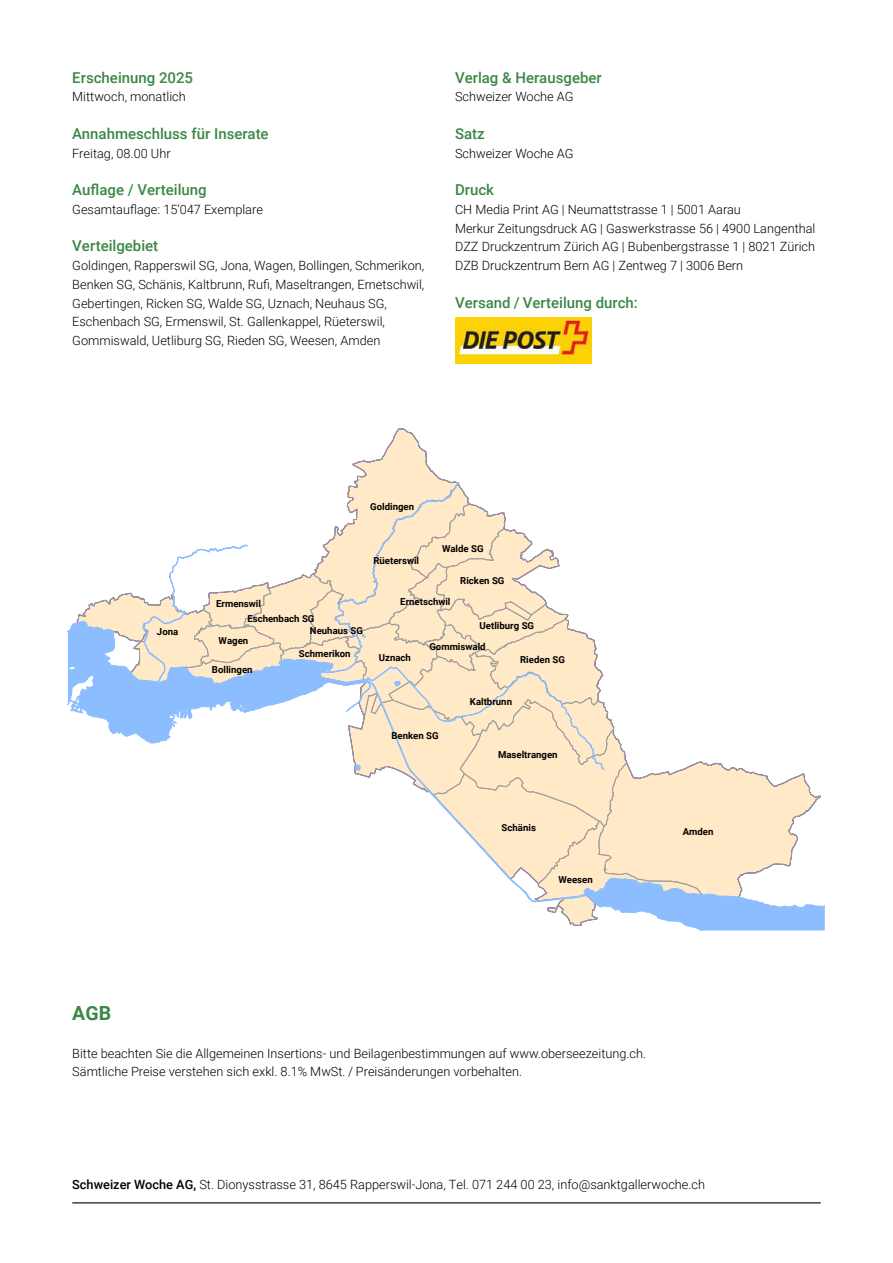
<style>
.page{position:relative;width:893px;height:1263px;background:#fff}
.page>*{position:absolute;margin:0;border:0;box-sizing:border-box;transform-origin:0 0}
.t1{font:700 19.5px "Roboto";color:#3c8747}
.t2{font:500 15px "Roboto";color:#3c8747}
.t3{font:300 12.75px/18.8px "Roboto";color:#000}
.t4{font:700 9.6px/20.5px "Roboto";color:#000}
.s1{font-weight:500}
</style>
<div class="page">
<hr style="left:72px;top:1202px;width:749px;height:1px;background:#000">
<img style="left:455px;top:317px;width:137px;height:47px">
<svg style="left:68px;top:428px;width:757px;height:502px"></svg>
<p class="t2" style="left:72px;top:67px;width:122px">Erscheinung 2025</p>
<p class="t3" style="left:72px;top:87px;width:115px">Mittwoch, monatlich</p>
<p class="t2" style="left:72px;top:123px;width:198px">Annahmeschluss für Inserate</p>
<p class="t3" style="left:72px;top:143px;width:100px">Freitag, 08.00 Uhr</p>
<p class="t2" style="left:72px;top:179px;width:136px">Auflage / Verteilung</p>
<p class="t3" style="left:72px;top:199px;width:192px">Gesamtauflage: 15‘047 Exemplare</p>
<p class="t2" style="left:72px;top:235px;width:87px">Verteilgebiet</p>
<p class="t3" style="left:72px;top:256px;width:354px">Goldingen, Rapperswil SG, Jona, Wagen, Bollingen, Schmerikon, Benken SG, Schänis, Kaltbrunn, Rufi, Maseltrangen, Ernetschwil, Gebertingen, Ricken SG, Walde SG, Uznach, Neuhaus SG, Eschenbach SG, Ermenswil, St. Gallenkappel, Rüeterswil, Gommiswald, Uetliburg SG, Rieden SG, Weesen, Amden</p>
<p class="t2" style="left:455px;top:67px;width:148px">Verlag &amp; Herausgeber</p>
<p class="t3" style="left:455px;top:87px;width:120px">Schweizer Woche AG</p>
<p class="t2" style="left:455px;top:123px;width:31px">Satz</p>
<p class="t3" style="left:455px;top:143px;width:120px">Schweizer Woche AG</p>
<p class="t2" style="left:455px;top:179px;width:41px">Druck</p>
<p class="t3" style="left:455px;top:199px;width:362px">CH Media Print AG | Neumattstrasse 1 | 5001 Aarau<br>Merkur Zeitungsdruck AG | Gaswerkstrasse 56 | 4900 Langenthal DZZ Druckzentrum Zürich AG | Bubenbergstrasse 1 | 8021 Zürich DZB Druckzentrum Bern AG | Zentweg 7 | 3006 Bern</p>
<p class="t2" style="left:455px;top:292px;width:184px">Versand / Verteilung durch:</p>
<p class="t4" style="left:370px;top:496px;width:45px">Goldingen</p>
<p class="t4" style="left:442px;top:537px;width:43px">Walde SG</p>
<p class="t4" style="left:157px;top:621px;width:23px">Jona</p>
<p class="t4" style="left:247px;top:596px;width:69px;line-height:14.7px;text-indent:-31px">Ermenswil<br>Eschenbach SG</p>
<p class="t4" style="left:310px;top:620px;width:55px">Neuhaus SG</p>
<p class="t4" style="left:219px;top:630px;width:31px">Wagen</p>
<p class="t4" style="left:212px;top:659px;width:42px">Bollingen</p>
<p class="t4" style="left:299px;top:643px;width:53px">Schmerikon</p>
<p class="t4" style="left:373px;top:549px;width:47px">Rüeterswil</p>
<p class="t4" style="left:400px;top:591px;width:52px">Ernetschwil</p>
<p class="t4" style="left:460px;top:570px;width:46px">Ricken SG</p>
<p class="t4" style="left:429px;top:615px;width:106px;text-indent:50px">Uetliburg SG<br>Gommiswald</p>
<p class="t4" style="left:379px;top:646px;width:34px">Uznach</p>
<p class="t4" style="left:391px;top:725px;width:49px">Benken SG</p>
<p class="t4" style="left:520px;top:649px;width:46px">Rieden SG</p>
<p class="t4" style="left:470px;top:691px;width:44px">Kaltbrunn</p>
<p class="t4" style="left:498px;top:744px;width:61px">Maseltrangen</p>
<p class="t4" style="left:502px;top:817px;width:36px">Schänis</p>
<p class="t4" style="left:558px;top:869px;width:36px">Weesen</p>
<p class="t4" style="left:683px;top:821px;width:32px">Amden</p>
<h1 class="t1" style="left:72px;top:999px;width:40px">AGB</h1>
<p class="t3" style="left:72px;top:1043px;width:575px">Bitte beachten Sie die Allgemeinen Insertions- und Beilagenbestimmungen auf www.oberseezeitung.ch.<br>Sämtliche Preise verstehen sich exkl. 8.1% MwSt. / Preisänderungen vorbehalten.</p>
<p class="t3" style="left:72px;top:1174px;width:634px"><span class="s1">Schweizer Woche AG,</span> St. Dionysstrasse 31, 8645 Rapperswil-Jona, Tel. 071 244 00 23, info@sanktgallerwoche.ch</p>
</div>
